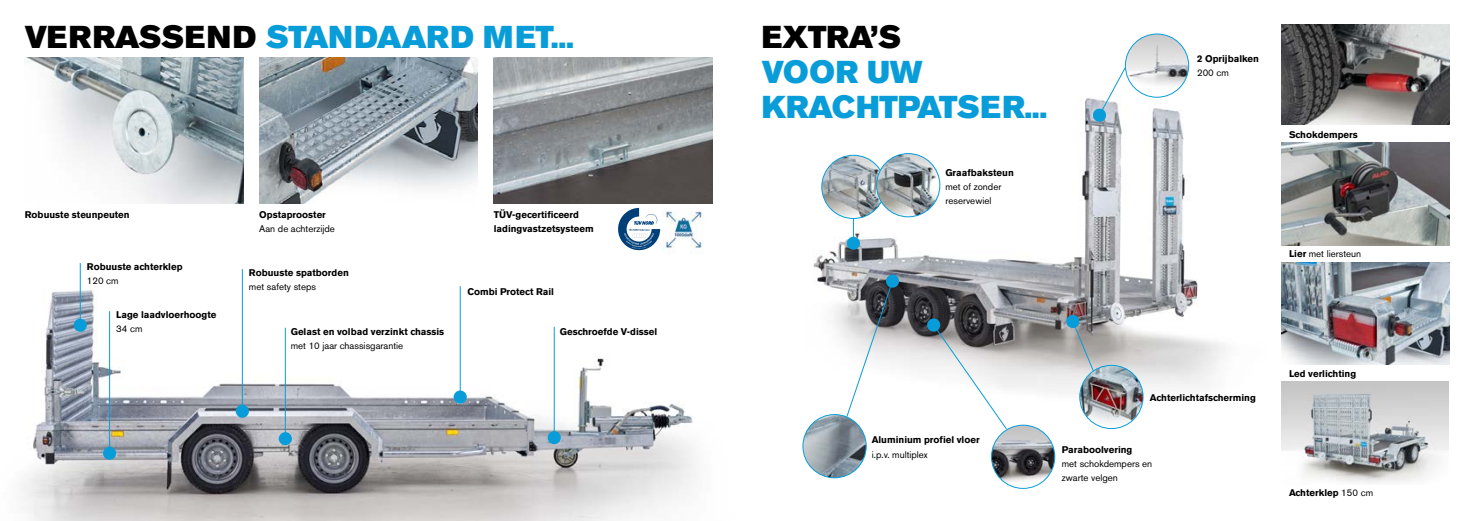
<style>
.page{position:relative;width:1474px;height:521px;background:#fff}
.page>*{position:absolute;margin:0;border:0;box-sizing:border-box;transform-origin:0 0}
.t1{font:31.5px/35px "Akzidenz Grotesk BE Super";letter-spacing:-.01em;color:#089dd9}
.t2{font:31.5px "Akzidenz Grotesk BE Super";letter-spacing:-.005em;color:#000}
.t3{font:700 9.62px/14px "Akzidenz Grotesk BE";color:#000}
.t4{font:9.62px/14px "Akzidenz Grotesk BE";color:#000}
.s1{color:#000}
.s2{font-weight:700}
.s3{font-weight:400}
</style>
<div class="page">
<img style="left:813px;top:57px;width:413px;height:358px">
<img style="left:1281px;top:143px;width:168px;height:102px">
<img style="left:1281px;top:381px;width:167px;height:103px">
<img style="left:1281px;top:262px;width:168px;height:103px">
<img style="left:1281px;top:25px;width:168px;height:100px">
<img style="left:21px;top:250px;width:675px;height:271px">
<img style="left:25px;top:58px;width:218px;height:145px">
<img style="left:259px;top:58px;width:218px;height:145px">
<img style="left:494px;top:58px;width:218px;height:145px">
<div style="left:236px;top:405px;width:13px;height:13px;background:#089dd9;border-radius:50%"></div>
<hr style="left:242px;top:269px;width:1px;height:142px;background:#089dd9">
<div style="left:103px;top:447px;width:13px;height:13px;background:#089dd9;border-radius:50%"></div>
<hr style="left:109px;top:311px;width:1px;height:142px;background:#089dd9">
<div style="left:279px;top:432px;width:13px;height:13px;background:#089dd9;border-radius:50%"></div>
<hr style="left:285px;top:328px;width:1px;height:111px;background:#089dd9">
<div style="left:547px;top:431px;width:14px;height:13px;background:#089dd9;border-radius:50%"></div>
<hr style="left:554px;top:327px;width:1px;height:111px;background:#089dd9">
<div style="left:453px;top:390px;width:14px;height:13px;background:#089dd9;border-radius:50%"></div>
<hr style="left:460px;top:286px;width:1px;height:111px;background:#089dd9">
<div style="left:74px;top:319px;width:13px;height:13px;background:#089dd9;border-radius:50%"></div>
<hr style="left:80px;top:263px;width:1px;height:62px;background:#089dd9">
<svg style="left:618px;top:208px;width:42px;height:42px"></svg>
<img style="left:662px;top:211px;width:42px;height:42px">
<img style="left:991px;top:425px;width:63px;height:63px;border-radius:32px">
<div style="left:991px;top:425px;width:64px;height:64px;border:1px solid #089dd9;border-radius:50%"></div>
<img style="left:1079px;top:365px;width:64px;height:63px;border-radius:32px">
<div style="left:1079px;top:365px;width:64px;height:64px;border:1px solid #089dd9;border-radius:50%"></div>
<img style="left:1126px;top:34px;width:62px;height:63px">
<div style="left:1124px;top:34px;width:65px;height:64px;border:1px solid #089dd9;border-radius:50%"></div>
<img style="left:803px;top:414px;width:63px;height:64px;border-radius:32px">
<div style="left:802px;top:414px;width:64px;height:64px;border:1px solid #089dd9;border-radius:50%"></div>
<img style="left:821px;top:155px;width:64px;height:63px;border-radius:32px">
<div style="left:821px;top:155px;width:64px;height:64px;border:1px solid #089dd9;border-radius:50%"></div>
<img style="left:876px;top:154px;width:63px;height:63px;border-radius:32px">
<div style="left:876px;top:153px;width:64px;height:64px;border:1px solid #089dd9;border-radius:50%"></div>
<div style="left:846px;top:237px;width:14px;height:13px;background:#089dd9;border-radius:50%"></div>
<svg style="left:853px;top:218px;width:1px;height:19px"></svg>
<div style="left:1066px;top:315px;width:13px;height:13px;background:#089dd9;border-radius:50%"></div>
<svg style="left:1071px;top:320px;width:23px;height:52px"></svg>
<svg style="left:1092px;top:67px;width:34px;height:56px"></svg>
<div style="left:927px;top:318px;width:13px;height:14px;background:#089dd9;border-radius:50%"></div>
<svg style="left:932px;top:324px;width:75px;height:106px"></svg>
<svg style="left:845px;top:274px;width:55px;height:144px"></svg>
<h1 class="t1" style="left:25px;top:20px;width:550px"><span class="s1">VERRASSEND</span> STANDAARD MET...</h1>
<p class="t3" style="left:25px;top:207px;width:106px">Robuuste steunpeuten</p>
<p class="t3" style="left:87px;top:260px;width:97px">Robuuste achterklep</p>
<p class="t4" style="left:87px;top:275px;width:33px">120 cm</p>
<p class="t3" style="left:259px;top:207px;width:68px">Opstaprooster</p>
<p class="t4" style="left:259px;top:222px;width:77px">Aan de achterzijde</p>
<p class="t3" style="left:249px;top:266px;width:101px">Robuuste spatborden</p>
<p class="t4" style="left:249px;top:281px;width:69px">met safety steps</p>
<p class="t3" style="left:494px;top:207px;width:101px">TÜV-gecertificeerd ladingvastzetsysteem</p>
<p class="t3" style="left:467px;top:285px;width:88px">Combi Protect Rail</p>
<p class="t3" style="left:116px;top:308px;width:102px">Lage laadvloerhoogte</p>
<p class="t4" style="left:116px;top:323px;width:28px">34 cm</p>
<p class="t3" style="left:291px;top:325px;width:155px">Gelast en volbad verzinkt chassis</p>
<p class="t3" style="left:560px;top:325px;width:99px">Geschroefde V-dissel</p>
<p class="t4" style="left:291px;top:339px;width:114px">met 10 jaar chassisgarantie</p>
<h1 class="t2" style="left:761px;top:19px;width:141px">EXTRA’S</h1>
<h1 class="t1" style="left:761px;top:55px;width:287px">VOOR UW<br>KRACHTPATSER...</h1>
<p class="t3" style="left:945px;top:166px;width:70px">Graafbaksteun</p>
<p class="t4" style="left:945px;top:181px;width:57px">met of zonder reservewiel</p>
<p class="t3" style="left:1197px;top:52px;width:63px">2 Oprijbalken</p>
<p class="t4" style="left:1197px;top:67px;width:33px">200 cm</p>
<p class="t3" style="left:1288px;top:128px;width:70px">Schokdempers</p>
<p class="t4" style="left:1288px;top:248px;width:74px"><span class="s2">Lier</span> met liersteun</p>
<p class="t3" style="left:871px;top:432px;width:109px">Aluminium profiel vloer</p>
<p class="t4" style="left:871px;top:448px;width:57px">i.p.v. multiplex</p>
<p class="t3" style="left:1149px;top:390px;width:107px">Achterlichtafscherming</p>
<p class="t3" style="left:1061px;top:443px;width:72px">Paraboolvering</p>
<p class="t4" style="left:1061px;top:458px;width:92px">met schokdempers en zwarte velgen</p>
<p class="t3" style="left:1288px;top:366px;width:69px">Led verlichting</p>
<p class="t3" style="left:1288px;top:486px;width:86px">Achterklep <span class="s3">150 cm</span></p>
</div>
